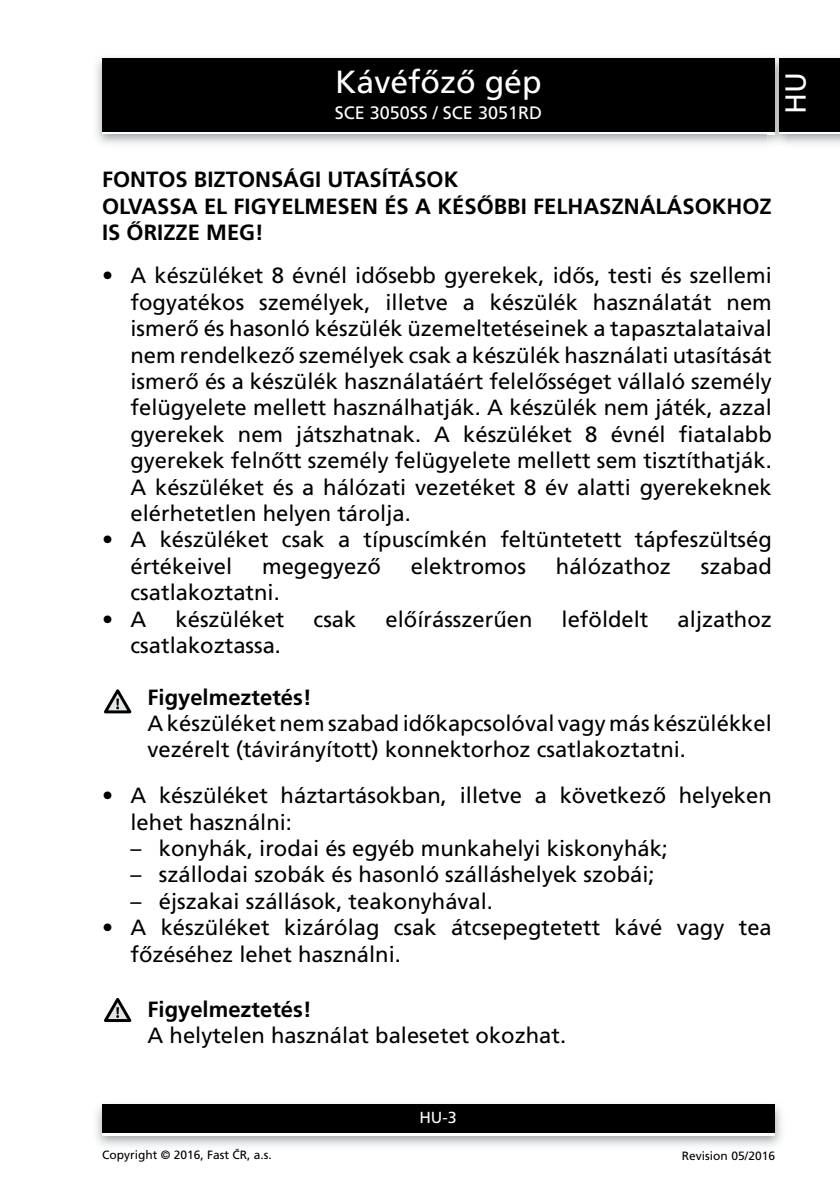
<style>
.page{position:relative;width:840px;height:1191px;background:#fff}
.page>*{position:absolute;margin:0;border:0;box-sizing:border-box;transform-origin:0 0}
.t1{font:32px "Frutiger CE";color:#fff}
.t2{font:29px "Frutiger CE";color:#fff}
.t3{font:22px/26.4px "Frutiger CE";color:#000}
.t4{font:700 22px "Frutiger CE";color:#000}
.t5{font:18px "Frutiger CE";color:#fff}
.t6{font:16px "Frutiger CE";color:#fff}
.t7{font:12px "Frutiger CE";color:#000}
</style>
<div class="page">
<img style="left:96px;top:57px;width:671px;height:87px">
<div style="left:102px;top:61px;width:672px;height:73px;background:linear-gradient(to right,#000,#000)"></div>
<div style="left:102px;top:58px;width:672px;height:73px;background:#000"></div>
<img style="left:96px;top:1104px;width:686px;height:42px">
<div style="left:102px;top:1107px;width:672px;height:28px;background:linear-gradient(to right,#fff,#fff)"></div>
<div style="left:102px;top:1104px;width:672px;height:28px;background:#000"></div>
<img style="left:767px;top:55px;width:18px;height:91px">
<svg style="left:767px;top:131px;width:7px;height:3px"></svg>
<img style="left:767px;top:58px;width:7px;height:3px">
<img style="left:767px;top:61px;width:7px;height:70px">
<div style="left:778px;top:61px;width:61px;height:73px;background:linear-gradient(to right,#000,#000)"></div>
<div style="left:778px;top:58px;width:61px;height:73px;background:#000"></div>
<svg style="left:104px;top:689px;width:28px;height:25px"></svg>
<svg style="left:104px;top:998px;width:28px;height:24px"></svg>
<h1 class="t1" style="left:335px;top:65px;width:208px">Kávéfőző gép</h1>
<p class="t5" style="left:334px;top:103px;width:209px">SCE 3050SS / SCE 3051RD</p>
<h2 class="t2" style="left:780px;top:114px;width:43px;rotate:-90deg">HU</h2>
<p class="t4" style="left:102px;top:168px;width:15px">FON</p>
<p class="t4" style="left:146px;top:168px;width:108px">TOS BIZTONS</p>
<p class="t4" style="left:283px;top:168px;width:176px">ÁGI UTAS ÍTÁSO K</p>
<p class="t4" style="left:102px;top:194px;width:55px">OLVASSA</p>
<p class="t4" style="left:204px;top:194px;width:135px">EL FIGYELMESEN</p>
<p class="t4" style="left:384px;top:194px;width:389px">ÉS A KÉSŐBBI FELHASZNÁLÁSO KHOZ</p>
<p class="t4" style="left:102px;top:221px;width:163px">IS ŐRIZZE MEG!</p>
<p class="t3" style="left:130px;top:263px;width:642px;text-indent:-28px">• A készüléket 8 évnél idősebb gyerekek, idős, testi és szellemi fogyatékos személyek, illetve a készülék használatát nem ismerő és hasonló készülék üzemeltetéseinek a tapasztalataival nem rendelkező személyek csak a készülék használati utasítását ismerő és a készülék használatáért felelősséget vállaló személy felügyelete mellett használhatják. A készülék nem játék, azzal gyerekek nem játszhatnak. A készüléket 8 évnél fiatalabb gyerekek felnőtt személy felügyelete mellett sem tisztíthatják.<br>A készüléket és a hálózati vezetéket 8 év alatti gyerekeknek elérhetetlen helyen tárolja.</p>
<p class="t3" style="left:130px;top:527px;width:642px;text-indent:-28px">• A készüléket csak a típuscímkén feltüntetett tápfeszültség értékeivel</p>
<p class="t3" style="left:262px;top:553px;width:120px">megegyező</p>
<p class="t3" style="left:410px;top:553px;width:116px">elektromos</p>
<p class="t3" style="left:555px;top:553px;width:116px">hálózathoz</p>
<p class="t3" style="left:700px;top:553px;width:72px">szabad</p>
<p class="t3" style="left:130px;top:580px;width:147px">csatlakoztatni.</p>
<p class="t3" style="left:102px;top:606px;width:46px">• A</p>
<p class="t3" style="left:175px;top:606px;width:110px">készüléket</p>
<p class="t3" style="left:313px;top:606px;width:44px">csak</p>
<p class="t3" style="left:385px;top:606px;width:148px">előírásszerűen</p>
<p class="t3" style="left:561px;top:606px;width:88px">leföldelt</p>
<p class="t3" style="left:677px;top:606px;width:96px">aljzathoz</p>
<p class="t3" style="left:130px;top:632px;width:148px">csatlakoztassa.</p>
<p class="t4" style="left:147px;top:685px;width:165px">Figyelmeztetés!</p>
<p class="t3" style="left:147px;top:710px;width:625px">A készüléket nem szabad időkapcsolóval vagy más készülékkel vezérelt (távirányított) konnektorhoz csatlakoztatni.</p>
<p class="t3" style="left:130px;top:783px;width:642px;text-indent:-28px">• A készüléket háztartásokban, illetve a következő helyeken lehet használni:</p>
<p class="t3" style="left:130px;top:835px;width:538px">– konyhák, irodai és egyéb munkahelyi kiskonyhák;</p>
<p class="t3" style="left:130px;top:862px;width:525px">– szállodai szobák és hasonló szálláshelyek szobái;</p>
<p class="t3" style="left:130px;top:888px;width:360px">– éjszakai szállások, teakonyhával.</p>
<p class="t3" style="left:130px;top:915px;width:642px;text-indent:-28px">• A készüléket kizárólag csak átcsepegtetett kávé vagy tea főzéséhez lehet használni.</p>
<p class="t4" style="left:147px;top:997px;width:165px">Figyelmeztetés!</p>
<p class="t3" style="left:147px;top:1023px;width:416px">A helytelen használat balesetet okozhat.</p>
<p class="t6" style="left:419px;top:1109px;width:39px">HU-3</p>
<p class="t7" style="left:102px;top:1148px;width:171px">Copyright © 2016, Fast ČR, a.s.</p>
<p class="t7" style="left:681px;top:1149px;width:95px">Revision 05/2016</p>
</div>
